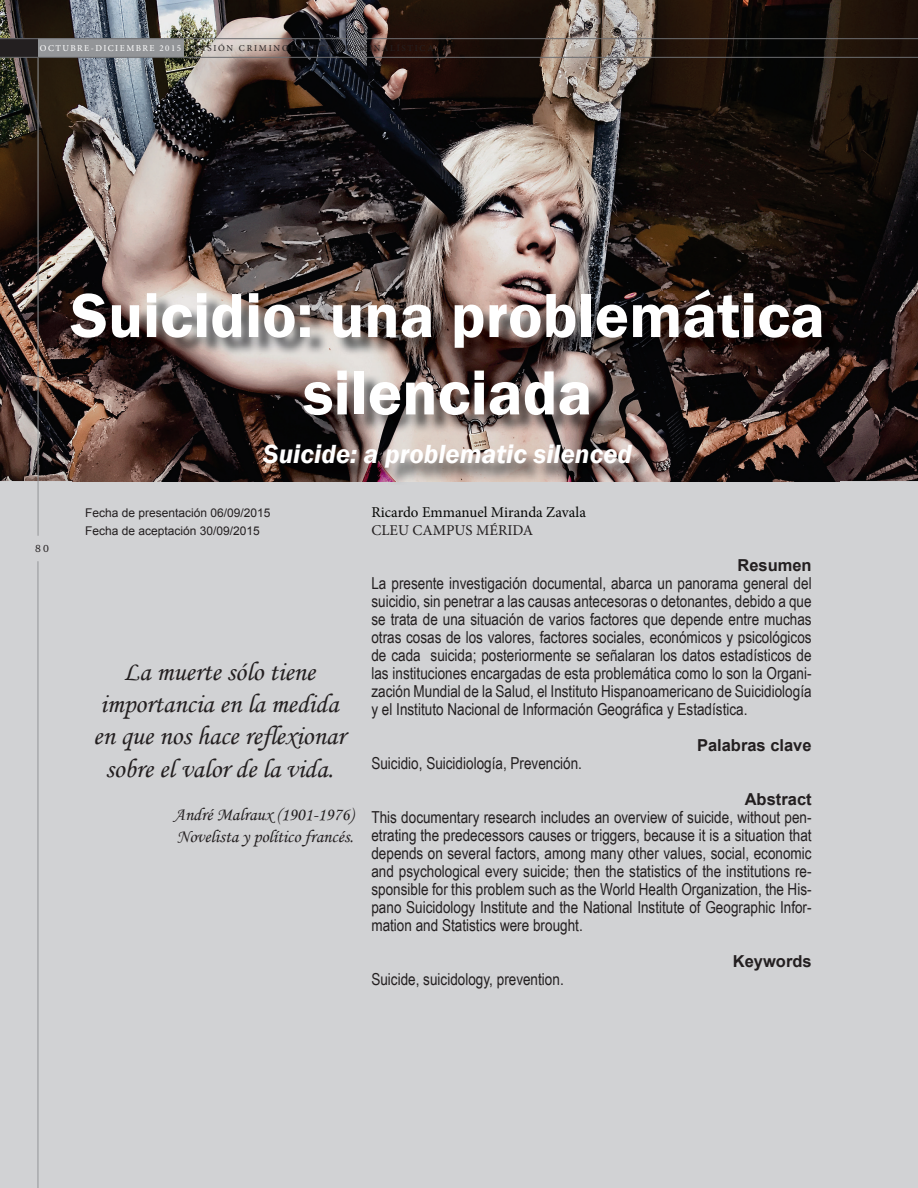
<style>
.page{position:relative;width:918px;height:1188px;background:#fff}
.page>*{position:absolute;margin:0;border:0;box-sizing:border-box;transform-origin:0 0}
.t1{font:600 64.5px/77.4px "Franklin Gothic";color:#fff;text-align:center}
.t2{font:27px/32.4px "Monotype Corsiva";color:#231f20;text-align:center}
.t3{font:italic 600 27px "Franklin Gothic";color:#fff}
.t4{font:18px/21.6px "Monotype Corsiva";color:#231f20}
.t5{font:16.5px/18px "Arial Narrow";color:#231f20;text-align:justify}
.t6{font:700 16.5px "Arial";color:#231f20}
.t7{font:15px "Minion Pro";color:#040503}
.t8{font:15px "Minion Pro";color:#231f20}
.t9{font:12px/18px "Arial";color:#231f20}
.t10{font:10.5px "Charter ITC Std";color:#231f20}
.t11{font:9px "Minion Pro";letter-spacing:.2em;color:#231f20}
.t12{font:9px "Minion Pro";letter-spacing:.16em;color:#fff}
</style>
<div class="page">
<div style="left:0;top:481px;width:918px;height:707px;background:#d1d2d4"></div>
<img style="left:0;top:0;width:918px;height:481px">
<div style="left:0;top:39px;width:38px;height:18px;background:#231f20"></div>
<div style="left:38px;top:39px;width:145px;height:18px;background:#939598"></div>
<hr style="left:38px;top:58px;width:1px;height:478px;background:#939598">
<hr style="left:0;top:57px;width:918px;height:1px;background:#6c6d70">
<hr style="left:0;top:38px;width:918px;height:1px;background:#6c6d70">
<hr style="left:38px;top:561px;width:1px;height:627px;background:#939598">
<img style="left:72px;top:291px;width:767px;height:191px">
<p class="t12" style="left:40px;top:42px;width:143px">OCTUBRE-DICIEMBRE 2015</p>
<p class="t11" style="left:194px;top:42px;width:241px">VISIÓN CRIMINOLÓGICA-CRIMINALÍSTICA</p>
<h1 class="t1" style="left:71px;top:278px;width:756px">Suicidio: una problemática silenciada</h1>
<h2 class="t3" style="left:263px;top:437px;width:370px">Suicide: a problematic silenced</h2>
<p class="t10" style="left:35px;top:542px;width:15px">80</p>
<p class="t9" style="left:85px;top:504px;width:187px">Fecha de presentación 06/09/2015<br>Fecha de aceptación 30/09/2015</p>
<h2 class="t2" style="left:93px;top:655px;width:254px">La muerte sólo tiene importancia en la medida en que nos hace reflexionar sobre el valor de la vida.</h2>
<p class="t4" style="left:174px;top:804px;width:181px">André Malraux (1901-1976)<br>Novelista y político francés.</p>
<p class="t7" style="left:371px;top:502px;width:216px">Ricardo Emmanuel Miranda Zavala</p>
<p class="t8" style="left:371px;top:520px;width:163px">CLEU CAMPUS MÉRIDA</p>
<p class="t6" style="left:737px;top:554px;width:76px">Resumen</p>
<p class="t5" style="left:371px;top:574px;width:442px">La presente investigación documental, abarca un panorama general del suicidio, sin penetrar a las causas antecesoras o detonantes, debido a que se trata de una situación de varios factores que depende entre muchas otras cosas de los valores, factores sociales, económicos y psicológicos de cada suicida; posteriormente se señalaran los datos estadísticos de las instituciones encargadas de esta problemática como lo son la Organi&shy;zación Mundial de la Salud, el Instituto Hispanoamericano de Suicidiología y el Instituto Nacional de Información Geográfica y Estadística.</p>
<p class="t6" style="left:697px;top:734px;width:116px">Palabras clave</p>
<p class="t5" style="left:371px;top:754px;width:212px">Suicidio, Suicidiología, Prevención.</p>
<p class="t6" style="left:745px;top:788px;width:68px">Abstract</p>
<p class="t5" style="left:371px;top:808px;width:442px">This documentary research includes an overview of suicide, without pen&shy;etrating the predecessors causes or triggers, because it is a situation that depends on several factors, among many other values, social, economic and psychological every suicide; then the statistics of the institutions re&shy;sponsible for this problem such as the World Health Organization, the His&shy;pano Suicidology Institute and the National Institute of Geographic Infor&shy;mation and Statistics were brought.</p>
<p class="t6" style="left:733px;top:950px;width:80px">Keywords</p>
<p class="t5" style="left:371px;top:970px;width:194px">Suicide, suicidology, prevention.</p>
</div>
